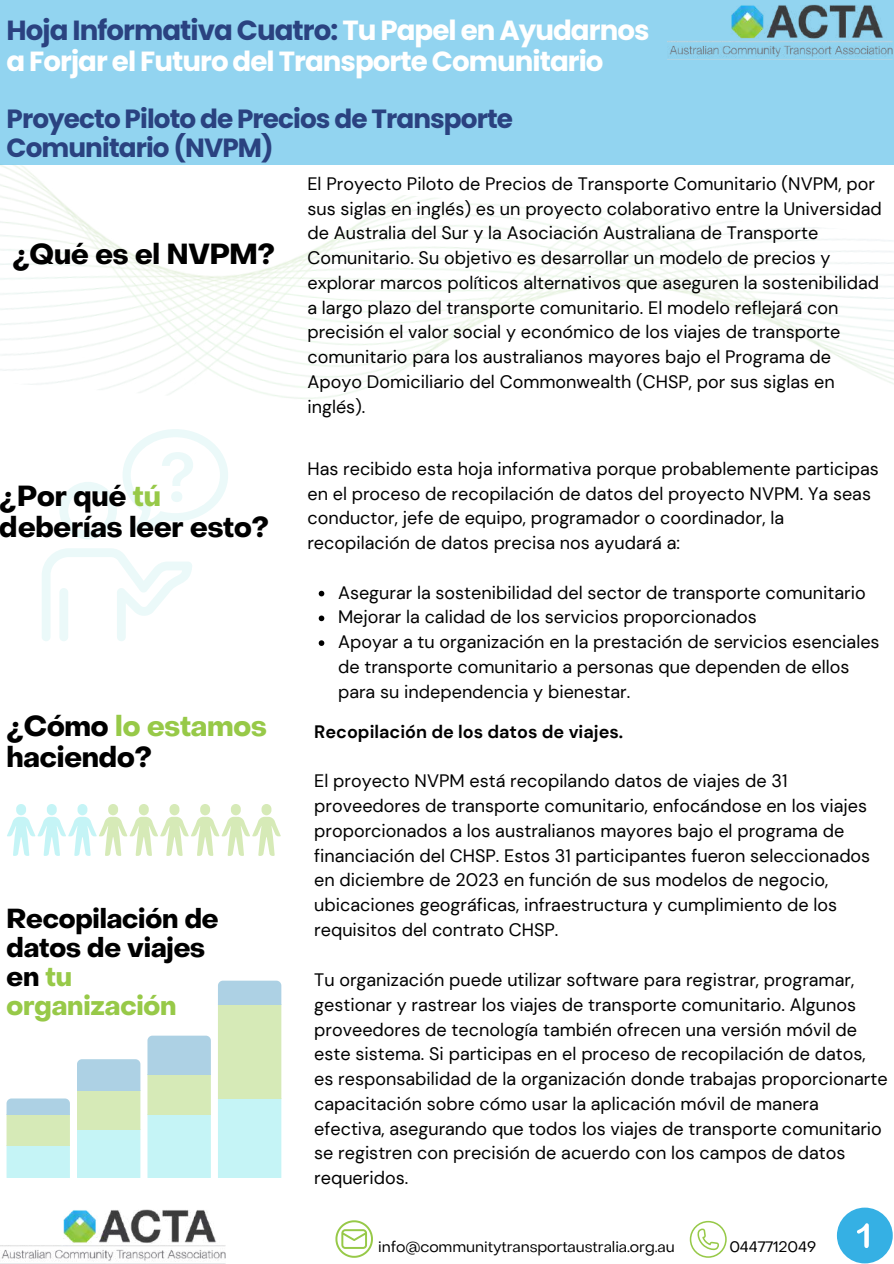
<style>
.page{position:relative;width:894px;height:1264px;background:#fff}
.page>*{position:absolute;margin:0;border:0;box-sizing:border-box;transform-origin:0 0}
.t1{font:700 28.5px/31.5px "Object Sans";letter-spacing:-.005em;color:#000}
.t2{font:700 27.6px/30.3px "Poppins";letter-spacing:-.035em;color:#fff}
.t3{font:700 27px/29.2px "Object Sans";letter-spacing:-.005em;color:#000}
.t4{font:700 26.25px/29.2px "Poppins";letter-spacing:-.035em;color:#2a4280}
.t5{font:18px/24.8px "DM Sans";color:#000}
.t6{font:700 18px "DM Sans";color:#000}
.t7{font:15px "Object Sans";letter-spacing:-.005em;color:#000}
.s1{color:#2a4280}
.s2{color:#97c948}
</style>
<div class="page">
<div style="left:0;top:0;width:893px;height:165px;background:#92d4f0"></div>
<img style="left:667px;top:4px;width:225px;height:56px">
<img style="left:0;top:164px;width:893px;height:235px">
<div style="left:836px;top:1207px;width:56px;height:56px;background:#35b0e4;border-radius:50%"></div>
<svg style="left:857px;top:1223px;width:11px;height:24px"></svg>
<svg style="left:7px;top:804px;width:243px;height:51px"></svg>
<svg style="left:7px;top:1098px;width:63px;height:78px;background:#c7e8d9"></svg>
<svg style="left:77px;top:1059px;width:63px;height:117px;background:#c4e7dc"></svg>
<svg style="left:147px;top:1035px;width:64px;height:141px;background:#c4e7df"></svg>
<svg style="left:218px;top:980px;width:63px;height:196px;background:#caead5"></svg>
<svg style="left:335px;top:1220px;width:37px;height:37px"></svg>
<svg style="left:689px;top:1220px;width:37px;height:37px"></svg>
<img style="left:0;top:1209px;width:225px;height:53px">
<svg style="left:42px;top:429px;width:186px;height:212px"></svg>
<svg style="left:318px;top:590px;width:6px;height:6px"></svg>
<svg style="left:318px;top:615px;width:6px;height:6px"></svg>
<svg style="left:318px;top:640px;width:6px;height:6px"></svg>
<h2 class="t2" style="left:7px;top:15px;width:644px"><span class="s1">Hoja Informativa Cuatro:</span> Tu Papel en Ayudarnos a Forjar el Futuro del Transporte Comunitario</h2>
<h3 class="t4" style="left:7px;top:104px;width:508px">Proyecto Piloto de Precios de Transporte<br>Comunitario (NVPM)</h3>
<h1 class="t1" style="left:12px;top:241px;width:264px">¿Qué es el NVPM?</h1>
<h1 class="t1" style="left:0;top:482px;width:270px">¿Por qué <span class="s2">tú </span>deberías leer esto?</h1>
<h1 class="t1" style="left:7px;top:713px;width:262px">¿Cómo <span class="s2">lo estamos </span>haciendo?</h1>
<h3 class="t3" style="left:7px;top:906px;width:213px">Recopilación de datos de viajes en <span class="s2">tu organización</span></h3>
<p class="t5" style="left:307px;top:171px;width:575px">El Proyecto Piloto de Precios de Transporte Comunitario (NVPM, por sus siglas en inglés) es un proyecto colaborativo entre la Universidad de Australia del Sur y la Asociación Australiana de Transporte Comunitario. Su objetivo es desarrollar un modelo de precios y explorar marcos políticos alternativos que aseguren la sostenibilidad a largo plazo del transporte comunitario. El modelo reflejará con precisión el valor social y económico de los viajes de transporte comunitario para los australianos mayores bajo el Programa de Apoyo Domiciliario del Commonwealth (CHSP, por sus siglas en inglés).</p>
<p class="t5" style="left:307px;top:456px;width:572px">Has recibido esta hoja informativa porque probablemente participas en el proceso de recopilación de datos del proyecto NVPM. Ya seas conductor, jefe de equipo, programador o coordinador, la recopilación de datos precisa nos ayudará a:</p>
<p class="t5" style="left:338px;top:580px;width:543px">Asegurar la sostenibilidad del sector de transporte comunitario Mejorar la calidad de los servicios proporcionados<br>Apoyar a tu organización en la prestación de servicios esenciales de transporte comunitario a personas que dependen de ellos para su independencia y bienestar.</p>
<p class="t6" style="left:314px;top:719px;width:310px">Recopilación de los datos de viajes.</p>
<p class="t5" style="left:314px;top:768px;width:557px">El proyecto NVPM está recopilando datos de viajes de 31 proveedores de transporte comunitario, enfocándose en los viajes proporcionados a los australianos mayores bajo el programa de financiación del CHSP. Estos 31 participantes fueron seleccionados en diciembre de 2023 en función de sus modelos de negocio, ubicaciones geográficas, infraestructura y cumplimiento de los requisitos del contrato CHSP.</p>
<p class="t5" style="left:314px;top:967px;width:574px">Tu organización puede utilizar software para registrar, programar, gestionar y rastrear los viajes de transporte comunitario. Algunos proveedores de tecnología también ofrecen una versión móvil de este sistema. Si participas en el proceso de recopilación de datos, es responsabilidad de la organización donde trabajas proporcionarte capacitación sobre cómo usar la aplicación móvil de manera efectiva, asegurando que todos los viajes de transporte comunitario se registren con precisión de acuerdo con los campos de datos requeridos.</p>
<p class="t7" style="left:378px;top:1240px;width:298px">info@communitytransportaustralia.org.au</p>
<p class="t7" style="left:729px;top:1240px;width:88px">0447712049</p>
</div>
